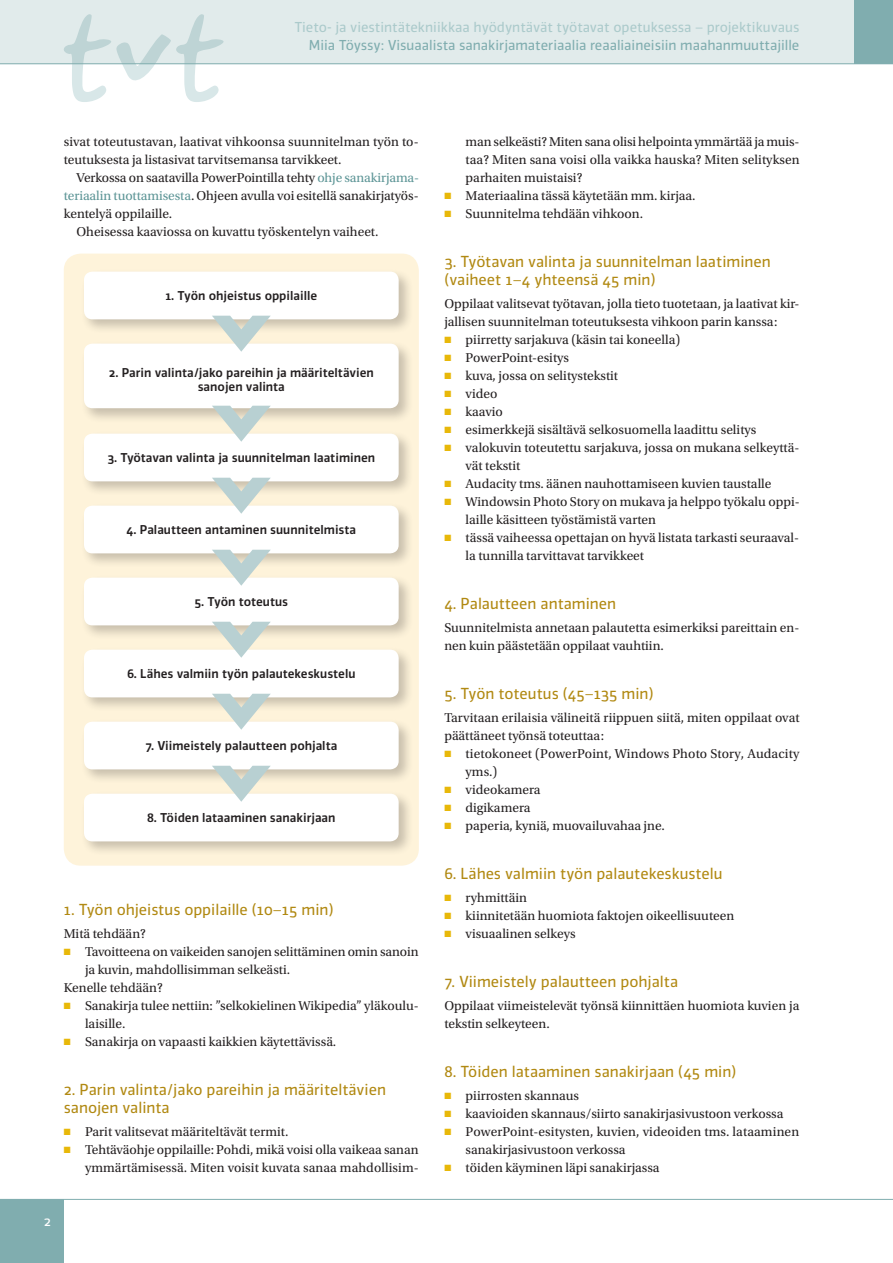
<style>
.page{position:relative;width:893px;height:1263px;background:#fff}
.page>*{position:absolute;margin:0;border:0;box-sizing:border-box;transform-origin:0 0}
.t1{font:15px/18px "Vinkel";color:#b18912}
.t2{font:13.5px/18px "Utopia Std";color:#231f20}
.t3{font:13.5px "Vinkel";color:#80adaf}
.t4{font:13.5px "Vinkel";color:#abcacb}
.t5{font:13.5px "Vinkel";color:#fff}
.t6{font:500 12px/13.5px "Vinkel";color:#231f20;text-align:center}
.s1{color:#5d9596}
.s2{color:#e8b809}
</style>
<div class="page">
<div style="left:0;top:1199px;width:64px;height:64px;background:#80adaf"></div>
<hr style="left:0;top:1199px;width:893px;height:1px;background:#80adaf">
<div style="left:0;top:0;width:893px;height:64px;background:#e1ebeb"></div>
<div style="left:855px;top:0;width:38px;height:64px;background:#80adaf"></div>
<svg style="left:63px;top:14px;width:161px;height:88px"></svg>
<hr style="left:0;top:64px;width:893px;height:1px;background:#80adaf">
<div style="left:64px;top:254px;width:355px;height:612px;background:#fef3da;border-radius:17px"></div>
<div style="left:81px;top:269px;width:333px;height:65px;background:#231f20;opacity:.25"></div>
<div style="left:84px;top:272px;width:315px;height:47px;background:#fff;border-radius:9px"></div>
<div style="left:81px;top:341px;width:333px;height:82px;background:#231f20;opacity:.25"></div>
<div style="left:84px;top:344px;width:315px;height:64px;background:#fff;border-radius:9px"></div>
<div style="left:81px;top:431px;width:333px;height:65px;background:#231f20;opacity:.25"></div>
<div style="left:84px;top:434px;width:315px;height:47px;background:#fff;border-radius:9px"></div>
<div style="left:81px;top:503px;width:333px;height:65px;background:#231f20;opacity:.25"></div>
<div style="left:84px;top:506px;width:315px;height:47px;background:#fff;border-radius:9px"></div>
<div style="left:81px;top:575px;width:333px;height:65px;background:#231f20;opacity:.25"></div>
<div style="left:84px;top:578px;width:315px;height:47px;background:#fff;border-radius:9px"></div>
<div style="left:81px;top:647px;width:333px;height:65px;background:#231f20;opacity:.25"></div>
<div style="left:84px;top:650px;width:315px;height:47px;background:#fff;border-radius:9px"></div>
<div style="left:81px;top:719px;width:333px;height:65px;background:#231f20;opacity:.25"></div>
<div style="left:84px;top:722px;width:315px;height:47px;background:#fff;border-radius:9px"></div>
<svg style="left:212px;top:406px;width:59px;height:36px"></svg>
<svg style="left:212px;top:478px;width:59px;height:36px"></svg>
<svg style="left:212px;top:550px;width:59px;height:36px"></svg>
<svg style="left:212px;top:622px;width:59px;height:36px"></svg>
<svg style="left:212px;top:694px;width:59px;height:36px"></svg>
<div style="left:81px;top:791px;width:333px;height:65px;background:#231f20;opacity:.25"></div>
<div style="left:84px;top:794px;width:315px;height:47px;background:#fff;border-radius:9px"></div>
<svg style="left:212px;top:766px;width:59px;height:36px"></svg>
<svg style="left:212px;top:316px;width:59px;height:36px"></svg>
<p class="t4" style="left:294px;top:18px;width:507px">Tieto- ja viestintätekniikkaa hyödyntävät työtavat opetuksessa – projektikuvaus</p>
<p class="t3" style="left:309px;top:36px;width:492px">Miia Töyssy: Visuaalista sanakirjamateriaalia reaaliaineisiin maahanmuuttajille</p>
<p class="t2" style="left:64px;top:132px;width:356px">sivat toteutustavan, laativat vihkoonsa suunnitelman työn to&shy;teutuksesta ja listasivat tarvitsemansa tarvikkeet.</p>
<p class="t2" style="left:77px;top:168px;width:344px">Verkossa on saatavilla PowerPointilla tehty <span class="s1">ohje sanakirjama-</span></p>
<p class="t2" style="left:64px;top:186px;width:357px"><span class="s1">teriaalin tuottamisesta</span>. Ohjeen avulla voi esitellä sanakirjatyös-</p>
<p class="t2" style="left:64px;top:204px;width:110px">kentelyä oppilaille.</p>
<p class="t2" style="left:77px;top:222px;width:303px">Oheisessa kaaviossa on kuvattu työskentelyn vaiheet.</p>
<p class="t6" style="left:165px;top:289px;width:153px">1. Työn ohjeistus oppilaille</p>
<p class="t6" style="left:109px;top:366px;width:267px">2. Parin valinta/jako pareihin ja määriteltävien sanojen valinta</p>
<p class="t6" style="left:107px;top:451px;width:269px">3. Työtavan valinta ja suunnitelman laatiminen</p>
<p class="t6" style="left:127px;top:523px;width:231px">4. Palautteen antaminen suunnitelmista</p>
<p class="t6" style="left:194px;top:595px;width:95px">5. Työn toteutus</p>
<p class="t6" style="left:127px;top:667px;width:230px">6. Lähes valmiin työn palautekeskustelu</p>
<p class="t6" style="left:145px;top:739px;width:193px">7. Viimeistely palautteen pohjalta</p>
<p class="t6" style="left:147px;top:811px;width:190px">8. Töiden lataaminen sanakirjaan</p>
<p class="t1" style="left:64px;top:901px;width:271px">1. Työn ohjeistus oppilaille (10–15 min)</p>
<p class="t2" style="left:64px;top:924px;width:84px">Mitä tehdään?</p>
<p class="t2" style="left:64px;top:942px;width:356px"><span class="s2">■</span> Tavoitteena on vaikeiden sanojen selittäminen omin sanoin</p>
<p class="t2" style="left:85px;top:960px;width:207px">ja kuvin, mahdollisimman selkeästi.</p>
<p class="t2" style="left:64px;top:978px;width:101px">Kenelle tehdään?</p>
<p class="t2" style="left:85px;top:996px;width:335px;text-indent:-21px"><span class="s2">■</span> Sanakirja tulee nettiin: ”selkokielinen Wikipedia” yläkoulu&shy;laisille.</p>
<p class="t2" style="left:64px;top:1032px;width:274px"><span class="s2">■</span> Sanakirja on vapaasti kaikkien käytettävissä.</p>
<p class="t1" style="left:64px;top:1081px;width:324px">2. Parin valinta/jako pareihin ja määriteltävien sanojen valinta</p>
<p class="t2" style="left:64px;top:1122px;width:226px"><span class="s2">■</span> Parit valitsevat määriteltävät termit.</p>
<p class="t2" style="left:64px;top:1140px;width:356px;text-align:right"><span class="s2">■</span> Tehtäväohje oppilaille: Pohdi, mikä voisi olla vaikeaa sanan ymmärtämisessä. Miten voisit kuvata sanaa mahdollisim-</p>
<p class="t5" style="left:44px;top:1212px;width:9px">2</p>
<p class="t2" style="left:466px;top:132px;width:336px;text-align:justify">man selkeästi? Miten sana olisi helpointa ymmärtää ja muis&shy;taa? Miten sana voisi olla vaikka hauska? Miten selityksen parhaiten muistaisi?</p>
<p class="t2" style="left:444px;top:186px;width:253px"><span class="s2">■</span> Materiaalina tässä käytetään mm. kirjaa.</p>
<p class="t2" style="left:444px;top:204px;width:200px"><span class="s2">■</span> Suunnitelma tehdään vihkoon.</p>
<p class="t1" style="left:444px;top:253px;width:328px">3. Työtavan valinta ja suunnitelman laatiminen (vaiheet 1–4 yhteensä 45 min)</p>
<p class="t2" style="left:444px;top:294px;width:357px">Oppilaat valitsevat työtavan, jolla tieto tuotetaan, ja laativat kir&shy;jallisen suunnitelman toteutuksesta vihkoon parin kanssa:</p>
<p class="t2" style="left:444px;top:330px;width:237px"><span class="s2">■</span> piirretty sarjakuva (käsin tai koneella)</p>
<p class="t2" style="left:444px;top:348px;width:126px"><span class="s2">■</span> PowerPoint-esitys</p>
<p class="t2" style="left:444px;top:366px;width:175px"><span class="s2">■</span> kuva, jossa on selitystekstit</p>
<p class="t2" style="left:444px;top:384px;width:55px"><span class="s2">■</span> video</p>
<p class="t2" style="left:444px;top:402px;width:60px"><span class="s2">■</span> kaavio</p>
<p class="t2" style="left:444px;top:420px;width:314px"><span class="s2">■</span> esimerkkejä sisältävä selkosuomella laadittu selitys</p>
<p class="t2" style="left:466px;top:438px;width:335px;text-indent:-21px"><span class="s2">■</span> valokuvin toteutettu sarjakuva, jossa on mukana selkeyttä&shy;vät tekstit</p>
<p class="t2" style="left:444px;top:474px;width:329px"><span class="s2">■</span> Audacity tms. äänen nauhottamiseen kuvien taustalle</p>
<p class="t2" style="left:466px;top:492px;width:336px;text-indent:-21px"><span class="s2">■</span> Windowsin Photo Story on mukava ja helppo työkalu oppi&shy;laille käsitteen työstämistä varten</p>
<p class="t2" style="left:466px;top:528px;width:335px;text-indent:-21px"><span class="s2">■</span> tässä vaiheessa opettajan on hyvä listata tarkasti seuraaval&shy;la tunnilla tarvittavat tarvikkeet</p>
<p class="t1" style="left:444px;top:595px;width:173px">4. Palautteen antaminen</p>
<p class="t2" style="left:444px;top:618px;width:357px">Suunnitelmista annetaan palautetta esimerkiksi pareittain en&shy;nen kuin päästetään oppilaat vauhtiin.</p>
<p class="t1" style="left:444px;top:685px;width:211px">5. Työn toteutus (45–135 min)</p>
<p class="t2" style="left:444px;top:708px;width:357px">Tarvitaan erilaisia välineitä riippuen siitä, miten oppilaat ovat päättäneet työnsä toteuttaa:</p>
<p class="t2" style="left:466px;top:744px;width:335px;text-indent:-21px"><span class="s2">■</span> tietokoneet (PowerPoint, Windows Photo Story, Audacity yms.)</p>
<p class="t2" style="left:444px;top:780px;width:98px"><span class="s2">■</span> videokamera</p>
<p class="t2" style="left:444px;top:798px;width:88px"><span class="s2">■</span> digikamera</p>
<p class="t2" style="left:444px;top:816px;width:222px"><span class="s2">■</span> paperia, kyniä, muovailuvahaa jne.</p>
<p class="t1" style="left:444px;top:865px;width:280px">6. Lähes valmiin työn palautekeskustelu</p>
<p class="t2" style="left:444px;top:888px;width:84px"><span class="s2">■</span> ryhmittäin</p>
<p class="t2" style="left:444px;top:906px;width:291px"><span class="s2">■</span> kiinnitetään huomiota faktojen oikeellisuuteen</p>
<p class="t2" style="left:444px;top:924px;width:133px"><span class="s2">■</span> visuaalinen selkeys</p>
<p class="t1" style="left:444px;top:973px;width:235px">7. Viimeistely palautteen pohjalta</p>
<p class="t2" style="left:444px;top:996px;width:356px">Oppilaat viimeistelevät työnsä kiinnittäen huomiota kuvien ja tekstin selkeyteen.</p>
<p class="t1" style="left:444px;top:1063px;width:294px">8. Töiden lataaminen sanakirjaan (45 min)</p>
<p class="t2" style="left:444px;top:1086px;width:136px"><span class="s2">■</span> piirrosten skannaus</p>
<p class="t2" style="left:444px;top:1104px;width:341px"><span class="s2">■</span> kaavioiden skannaus/siirto sanakirjasivustoon verkossa</p>
<p class="t2" style="left:466px;top:1122px;width:335px;text-indent:-21px"><span class="s2">■</span> PowerPoint-esitysten, kuvien, videoiden tms. lataaminen sanakirjasivustoon verkossa</p>
<p class="t2" style="left:444px;top:1158px;width:217px"><span class="s2">■</span> töiden käyminen läpi sanakirjassa</p>
</div>
